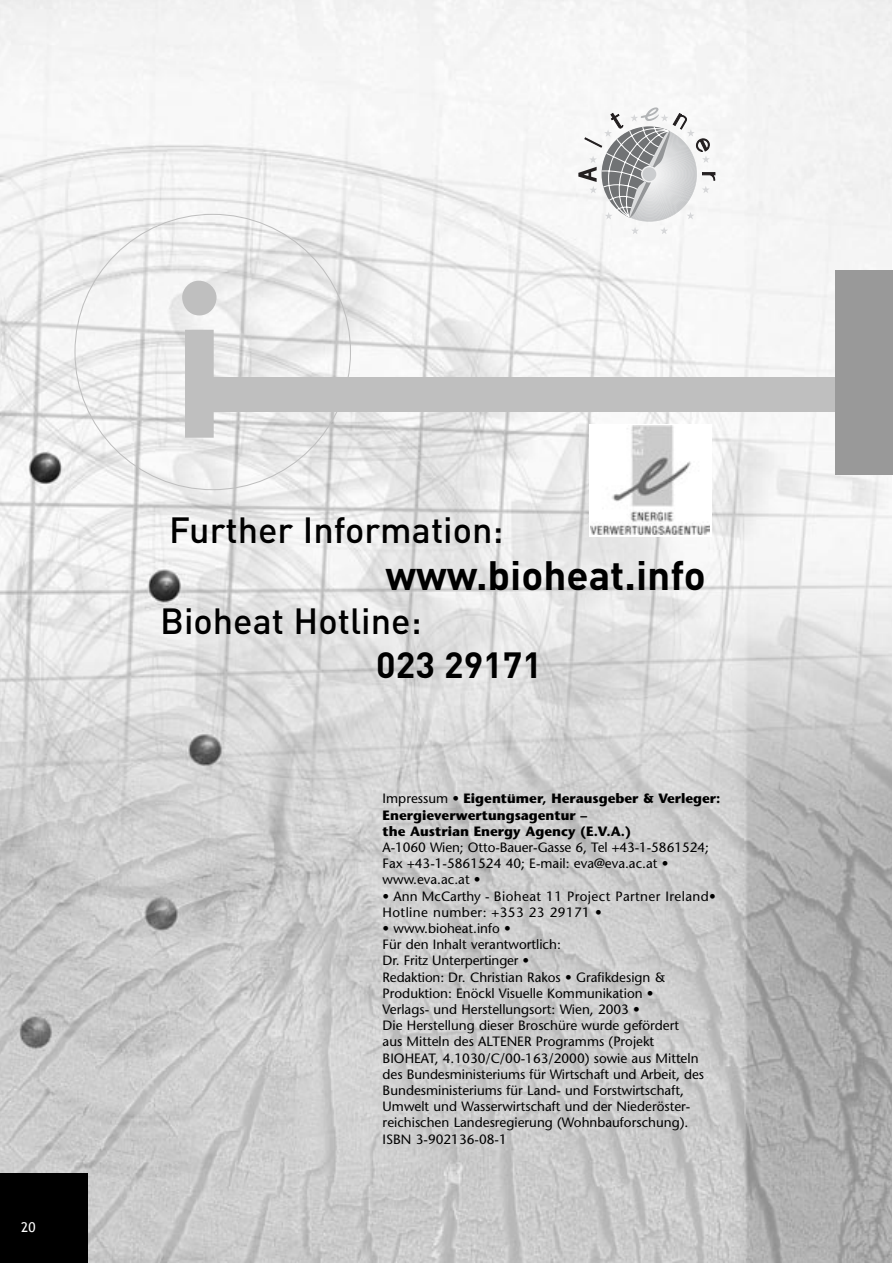
<style>
.page{position:relative;width:893px;height:1263px;background:#fff}
.page>*{position:absolute;margin:0;border:0;box-sizing:border-box;transform-origin:0 0}
.t1{font:600 216px "Stone Sans";color:#bfbfbf}
.t2{font:700 40.5px "DIN";color:#000}
.t3{font:500 36px "DIN";color:#000}
.t4{font:700 36px "DIN";color:#000}
.t5{font:13.5px/16.2px "Stone Sans";color:#000}
.t6{font:700 13.5px/16.2px "Stone Sans";color:#000}
.t7{font:13.5px/16.2px "Stone Sans";letter-spacing:.03em;color:#000}
.t8{font:13.5px "Trebuchet MS";color:#fff}
.s1{font-weight:400}
</style>
<div class="page">
<img style="left:0;top:0;width:891px;height:1263px">
<div style="left:0;top:1174px;width:88px;height:89px;background:#000"></div>
<div style="left:197px;top:377px;width:694px;height:34px;background:#bfbfbf"></div>
<div style="left:835px;top:271px;width:57px;height:204px;background:#999"></div>
<svg style="left:578px;top:107px;width:137px;height:127px"></svg>
<div style="left:642px;top:167px;width:14px;height:14px;background:#cbcdcf;border-radius:50%"></div>
<div style="left:588px;top:424px;width:123px;height:113px;background:#fff"></div>
<img style="left:591px;top:425px;width:118px;height:110px">
<svg style="left:74px;top:214px;width:277px;height:276px"></svg>
<p class="t8" style="left:21px;top:1219px;width:16px">20</p>
<h1 class="t1" style="left:170px;top:279px;width:60px">i</h1>
<h3 class="t3" style="left:169px;top:517px;width:336px">Further Information:</h3>
<h2 class="t2" style="left:385px;top:561px;width:322px">www.bioheat.info</h2>
<h3 class="t3" style="left:160px;top:608px;width:263px">Bioheat Hotline:</h3>
<h3 class="t4" style="left:376px;top:652px;width:167px">023 29171</h3>
<p class="t6" style="left:382px;top:792px;width:339px"><span class="s1">Impressum •</span> Eigentümer, Herausgeber &amp; Verleger:<br>Energieverwertungsagentur –<br>the Austrian Energy Agency (E.V.A.)</p>
<p class="t5" style="left:382px;top:841px;width:328px">A-1060 Wien; Otto-Bauer-Gasse 6, Tel +43-1-5861524;<br>Fax +43-1-5861524 40; E-mail: eva@eva.ac.at • www.eva.ac.at •</p>
<p class="t7" style="left:382px;top:889px;width:335px">• Ann McCarthy - Bioheat 11 Project Partner Ireland•<br>Hotline number: +353 23 29171 •</p>
<p class="t5" style="left:382px;top:922px;width:323px">• www.bioheat.info •<br>Für den Inhalt verantwortlich:<br>Dr. Fritz Unterpertinger •<br>Redaktion: Dr. Christian Rakos • Grafikdesign &amp; Produktion: Enöckl Visuelle Kommunikation •<br>Verlags- und Herstellungsort: Wien, 2003 •<br>Die Herstellung dieser Broschüre wurde gefördert<br>aus Mitteln des ALTENER Programms (Projekt BIOHEAT, 4.1030/C/00-163/2000) sowie aus Mitteln des Bundesministeriums für Wirtschaft und Arbeit, des Bundesministeriums für Land- und Forstwirtschaft, Umwelt und Wasserwirtschaft und der Niederöster&shy;reichischen Landesregierung (Wohnbauforschung).<br>ISBN 3-902136-08-1</p>
</div>
